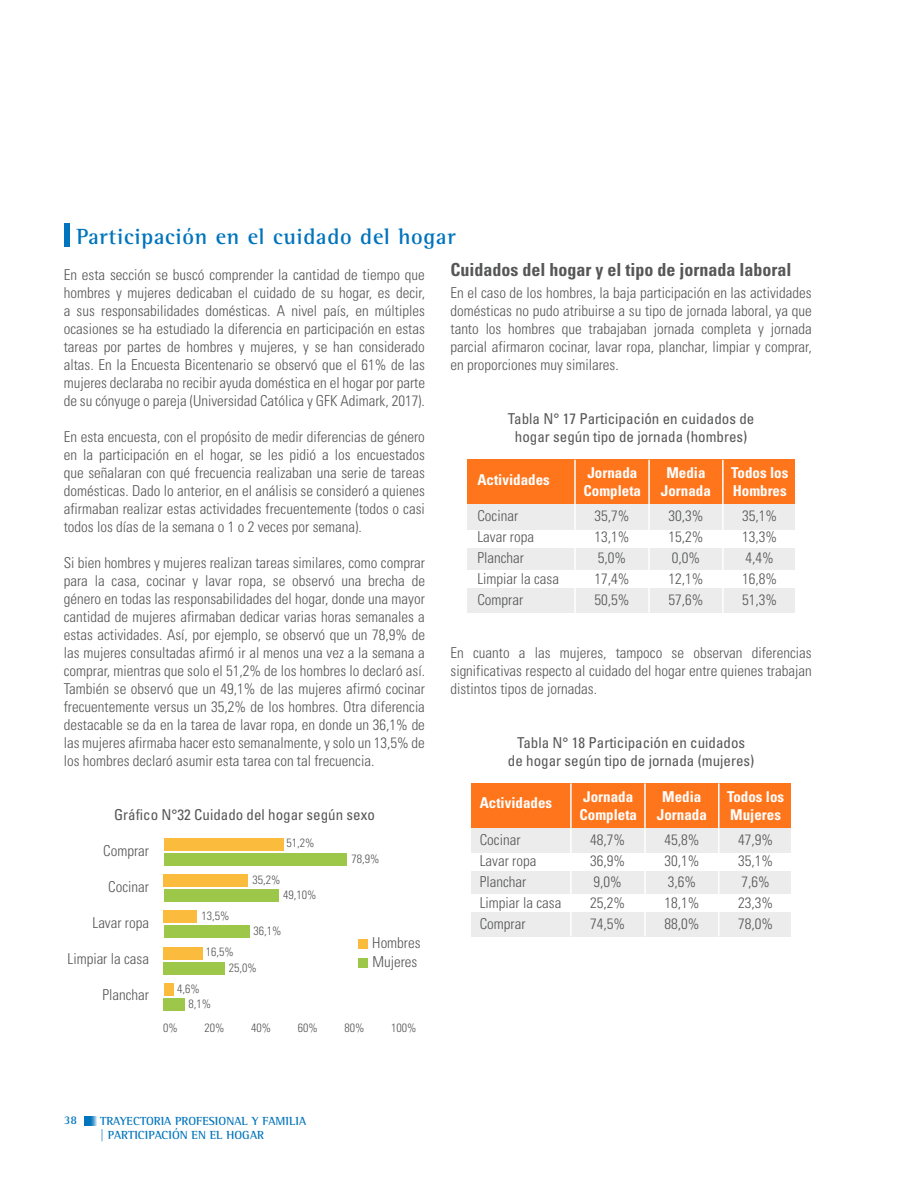
<style>
.page{position:relative;width:918px;height:1188px;background:#fff}
.page>*{position:absolute;margin:0;border:0;box-sizing:border-box;transform-origin:0 0}
.t1{font:700 22.5px "Agfa Rotis Semi Serif";letter-spacing:.03em;color:#0074bc}
.t2{font:700 condensed 18px "Univers";color:#555756}
.t3{font:300 condensed 15px/21px "Univers";color:#555756}
.t4{font:condensed 15px/18px "Univers";color:#555756;text-align:center}
.t5{font:700 condensed 15px/18px "Univers";color:#fff}
.t6{font:300 condensed 12px/15.3px "Univers";color:#555756}
.t7{font:700 12px/14.4px "Agfa Rotis Semi Serif";color:#0074bc}
</style>
<div class="page">
<svg style="left:85px;top:1116px;width:12px;height:10px"></svg>
<div style="left:64px;top:223px;width:5px;height:24px;background:#0074bc"></div>
<div style="left:164px;top:838px;width:119px;height:12px;background:#fbbc3e"></div>
<div style="left:164px;top:983px;width:10px;height:13px;background:#fbbc3e"></div>
<div style="left:164px;top:874px;width:84px;height:13px;background:#fbbc3e"></div>
<div style="left:164px;top:910px;width:33px;height:13px;background:#fbbc3e"></div>
<div style="left:164px;top:947px;width:39px;height:13px;background:#fbbc3e"></div>
<div style="left:164px;top:853px;width:182px;height:13px;background:#9dc749"></div>
<div style="left:164px;top:998px;width:21px;height:13px;background:#9dc749"></div>
<div style="left:164px;top:889px;width:115px;height:13px;background:#9dc749"></div>
<div style="left:164px;top:926px;width:86px;height:12px;background:#9dc749"></div>
<div style="left:164px;top:962px;width:61px;height:13px;background:#9dc749"></div>
<div style="left:358px;top:939px;width:10px;height:10px;background:#fbbc3e"></div>
<div style="left:358px;top:958px;width:10px;height:10px;background:#9dc749"></div>
<div style="left:467px;top:484px;width:328px;height:129px;background:#ececec"></div>
<div style="left:467px;top:530px;width:328px;height:18px;background:#fff"></div>
<div style="left:467px;top:570px;width:328px;height:18px;background:#fff"></div>
<div style="left:467px;top:460px;width:328px;height:44px;background:#ff751c"></div>
<hr style="left:574px;top:460px;width:2px;height:153px;background:#fff">
<hr style="left:648px;top:460px;width:2px;height:153px;background:#fff">
<hr style="left:722px;top:460px;width:2px;height:153px;background:#fff">
<div style="left:471px;top:808px;width:320px;height:128px;background:#ececec"></div>
<div style="left:471px;top:853px;width:320px;height:18px;background:#fff"></div>
<div style="left:471px;top:894px;width:320px;height:18px;background:#fff"></div>
<div style="left:471px;top:783px;width:320px;height:45px;background:#ff751c"></div>
<hr style="left:570px;top:783px;width:2px;height:153px;background:#fff">
<hr style="left:644px;top:783px;width:2px;height:153px;background:#fff">
<hr style="left:718px;top:783px;width:2px;height:153px;background:#fff">
<h1 class="t1" style="left:77px;top:223px;width:381px">Participación en el cuidado del hogar</h1>
<p class="t3" style="left:64px;top:266px;width:363px;line-height:18px;text-align:justify">En esta sección se buscó comprender la cantidad de tiempo que hombres y mujeres dedicaban el cuidado de su hogar, es decir, a sus responsabilidades domésticas. A nivel país, en múltiples ocasiones se ha estudiado la diferencia en participación en estas tareas por partes de hombres y mujeres, y se han considerado altas. En la Encuesta Bicentenario se observó que el 61% de las mujeres declaraba no recibir ayuda doméstica en el hogar por parte de su cónyuge o pareja (Universidad Católica y GFK Adimark, 2017).</p>
<p class="t3" style="left:64px;top:428px;width:363px;line-height:18px;text-align:justify">En esta encuesta, con el propósito de medir diferencias de género en la participación en el hogar, se les pidió a los encuestados que señalaran con qué frecuencia realizaban una serie de tareas domésticas. Dado lo anterior, en el análisis se consideró a quienes afirmaban realizar estas actividades frecuentemente (todos o casi todos los días de la semana o 1 o 2 veces por semana).</p>
<p class="t3" style="left:64px;top:554px;width:363px;line-height:18px;text-align:justify">Si bien hombres y mujeres realizan tareas similares, como comprar para la casa, cocinar y lavar ropa, se observó una brecha de género en todas las responsabilidades del hogar, donde una mayor cantidad de mujeres afirmaban dedicar varias horas semanales a estas actividades. Así, por ejemplo, se observó que un 78,9% de las mujeres consultadas afirmó ir al menos una vez a la semana a comprar, mientras que solo el 51,2% de los hombres lo declaró así.<br>También se observó que un 49,1% de las mujeres afirmó cocinar frecuentemente versus un 35,2% de los hombres. Otra diferencia destacable se da en la tarea de lavar ropa, en donde un 36,1% de las mujeres afirmaba hacer esto semanalmente, y solo un 13,5% de los hombres declaró asumir esta tarea con tal frecuencia.</p>
<p class="t4" style="left:114px;top:805px;width:262px">Gráfico N°32 Cuidado del hogar según sexo</p>
<p class="t3" style="left:103px;top:840px;width:47px">Comprar</p>
<p class="t3" style="left:108px;top:876px;width:42px">Cocinar</p>
<p class="t3" style="left:92px;top:912px;width:58px">Lavar ropa</p>
<p class="t3" style="left:68px;top:948px;width:83px">Limpiar la casa</p>
<p class="t3" style="left:103px;top:984px;width:48px">Planchar</p>
<p class="t6" style="left:287px;top:835px;width:29px">51,2%</p>
<p class="t6" style="left:252px;top:872px;width:29px">35,2%</p>
<p class="t6" style="left:283px;top:887px;width:35px">49,10%</p>
<p class="t6" style="left:202px;top:908px;width:29px">13,5%</p>
<p class="t6" style="left:229px;top:944px;width:29px;text-indent:-23px">16,5%<br>25,0%</p>
<p class="t6" style="left:253px;top:923px;width:29px">36,1%</p>
<p class="t6" style="left:177px;top:981px;width:24px">4,6%</p>
<p class="t6" style="left:189px;top:996px;width:24px">8,1%</p>
<p class="t6" style="left:352px;top:851px;width:29px">78,9%</p>
<p class="t3" style="left:372px;top:933px;width:50px;line-height:19.2px">Hombres<br>Mujeres</p>
<p class="t6" style="left:163px;top:1020px;width:16px">0%</p>
<p class="t6" style="left:205px;top:1020px;width:21px">20%</p>
<p class="t6" style="left:251px;top:1020px;width:21px">40%</p>
<p class="t6" style="left:298px;top:1020px;width:21px">60%</p>
<p class="t6" style="left:344px;top:1020px;width:21px">80%</p>
<p class="t6" style="left:391px;top:1020px;width:27px">100%</p>
<p class="t2" style="left:451px;top:258px;width:342px">Cuidados del hogar y el tipo de jornada laboral</p>
<p class="t3" style="left:451px;top:283px;width:363px;line-height:18px;text-align:justify">En el caso de los hombres, la baja participación en las actividades domésticas no pudo atribuirse a su tipo de jornada laboral, ya que tanto los hombres que trabajaban jornada completa y jornada parcial afirmaron cocinar, lavar ropa, planchar, limpiar y comprar, en proporciones muy similares.</p>
<p class="t4" style="left:508px;top:409px;width:248px">Tabla N° 17 Participación en cuidados de hogar según tipo de jornada (hombres)</p>
<p class="t5" style="left:477px;top:470px;width:74px">Actividades</p>
<p class="t5" style="left:584px;top:463px;width:59px">Jornada<br>Completa</p>
<p class="t5" style="left:661px;top:463px;width:51px;text-align:center">Media<br>Jornada</p>
<p class="t5" style="left:731px;top:463px;width:59px">Todos los<br>Hombres</p>
<p class="t3" style="left:477px;top:506px;width:83px">Cocinar<br>Lavar ropa<br>Planchar<br>Limpiar la casa<br>Comprar</p>
<p class="t3" style="left:594px;top:506px;width:36px">35,7%<br>13,1%<br>5,0%<br>17,4%<br>50,5%</p>
<p class="t3" style="left:668px;top:506px;width:36px">30,3%<br>15,2%<br>0,0%<br>12,1%<br>57,6%</p>
<p class="t3" style="left:742px;top:506px;width:36px">35,1%<br>13,3%<br>4,4%<br>16,8%<br>51,3%</p>
<p class="t3" style="left:451px;top:643px;width:363px;line-height:18px;text-align:justify">En cuanto a las mujeres, tampoco se observan diferencias significativas respecto al cuidado del hogar entre quienes trabajan distintos tipos de jornadas.</p>
<p class="t4" style="left:508px;top:733px;width:248px">Tabla N° 18 Participación en cuidados de hogar según tipo de jornada (mujeres)</p>
<p class="t5" style="left:579px;top:787px;width:59px">Jornada<br>Completa</p>
<p class="t5" style="left:657px;top:787px;width:51px;text-align:center">Media<br>Jornada</p>
<p class="t5" style="left:727px;top:787px;width:59px">Todos los<br>Mujeres</p>
<p class="t3" style="left:480px;top:829px;width:83px">Cocinar<br>Lavar ropa<br>Planchar<br>Limpiar la casa<br>Comprar</p>
<p class="t3" style="left:590px;top:829px;width:36px">48,7%<br>36,9%<br>9,0%<br>25,2%<br>74,5%</p>
<p class="t3" style="left:664px;top:829px;width:36px">45,8%<br>30,1%<br>3,6%<br>18,1%<br>88,0%</p>
<p class="t3" style="left:738px;top:829px;width:36px">47,9%<br>35,1%<br>7,6%<br>23,3%<br>78,0%</p>
<p class="t5" style="left:480px;top:794px;width:74px">Actividades</p>
<p class="t7" style="left:64px;top:1113px;width:15px">38</p>
<p class="t7" style="left:100px;top:1113px;width:208px">TRAYECTORIA PROFESIONAL Y FAMILIA | PARTICIPACIÓN EN EL HOGAR</p>
</div>
